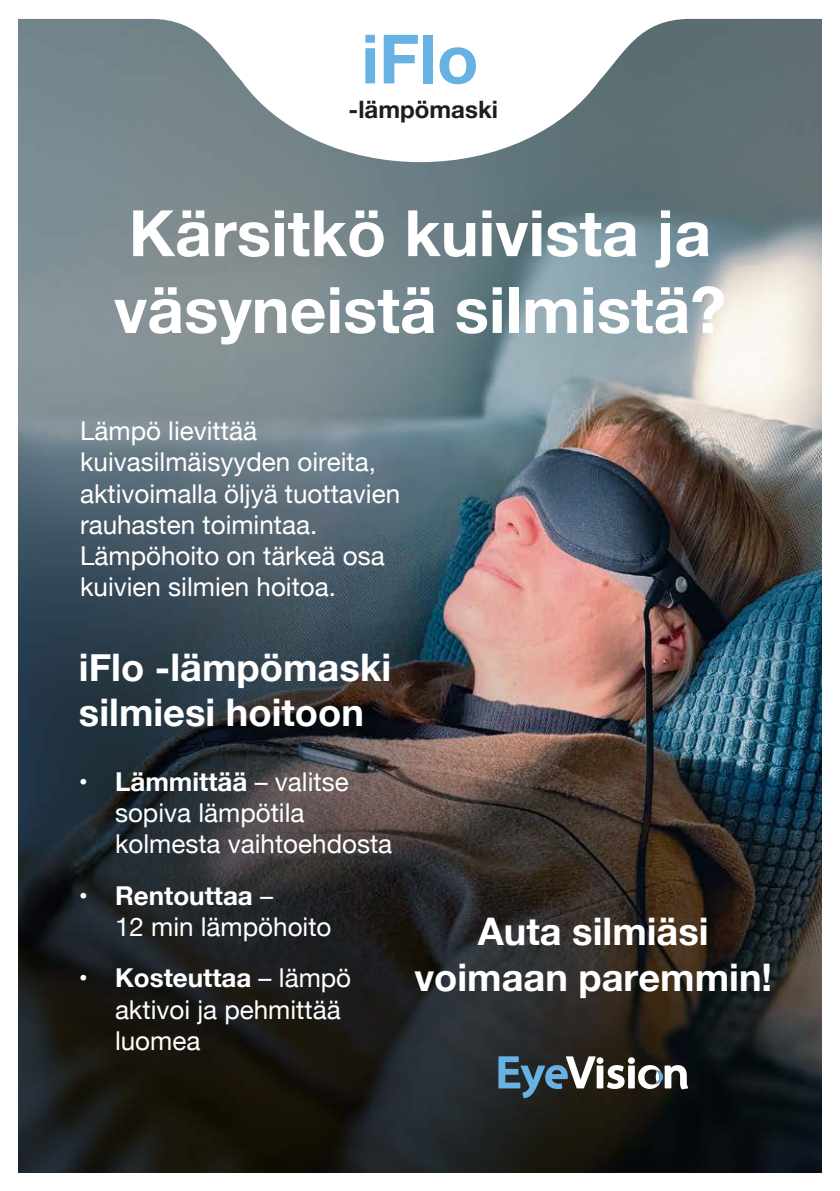
<style>
.page{position:relative;width:840px;height:1191px;background:#fff}
.page>*{position:absolute;margin:0;border:0;box-sizing:border-box;transform-origin:0 0}
.t1{font:700 68px "Helvetica Neue";color:#67b1e3}
.t2{font:700 64px/76.8px "Helvetica Neue";color:#fff}
.t3{font:700 38px/45.6px "Helvetica Neue";color:#fff;text-align:center}
.t4{font:26px/31.2px "Helvetica Neue";color:#fff}
.t5{font:700 24px "Helvetica Neue";color:#1d1d1b}
.s1{font-weight:700}
</style>
<div class="page">
<img style="left:19px;top:162px;width:801px;height:1010px">
<svg style="left:18px;top:18px;width:804px;height:144px"></svg>
<svg style="left:498px;top:1056px;width:189px;height:42px"></svg>
<h1 class="t1" style="left:361px;top:6px;width:118px">iFlo</h1>
<p class="t5" style="left:348px;top:91px;width:151px">-lämpömaski</p>
<h2 class="t2" style="left:114px;top:197px;width:613px">Kärsitkö kuivista ja väsyneistä silmistä?</h2>
<p class="t4" style="left:80px;top:417px;width:321px">Lämpö lievittää kuivasilmäisyyden oireita, aktivoimalla öljyä tuottavien rauhasten toimintaa.<br>Lämpöhoito on tärkeä osa kuivien silmien hoitoa.</p>
<h3 class="t3" style="left:79px;top:645px;width:314px;text-align:left">iFlo -lämpömaski silmiesi hoitoon</h3>
<p class="t4" style="left:115px;top:767px;width:278px;text-indent:-36px"><span class="s1">• Lämmittää</span> – valitse sopiva lämpötila kolmesta vaihtoehdosta</p>
<p class="t4" style="left:115px;top:881px;width:218px;text-indent:-36px"><span class="s1">• Rentouttaa</span> –<br>12 min lämpöhoito</p>
<p class="t4" style="left:115px;top:964px;width:237px;text-indent:-36px"><span class="s1">• Kosteuttaa</span> – lämpö aktivoi ja pehmittää luomea</p>
<h3 class="t3" style="left:414px;top:910px;width:359px">Auta silmiäsi voimaan paremmin!</h3>
</div>
